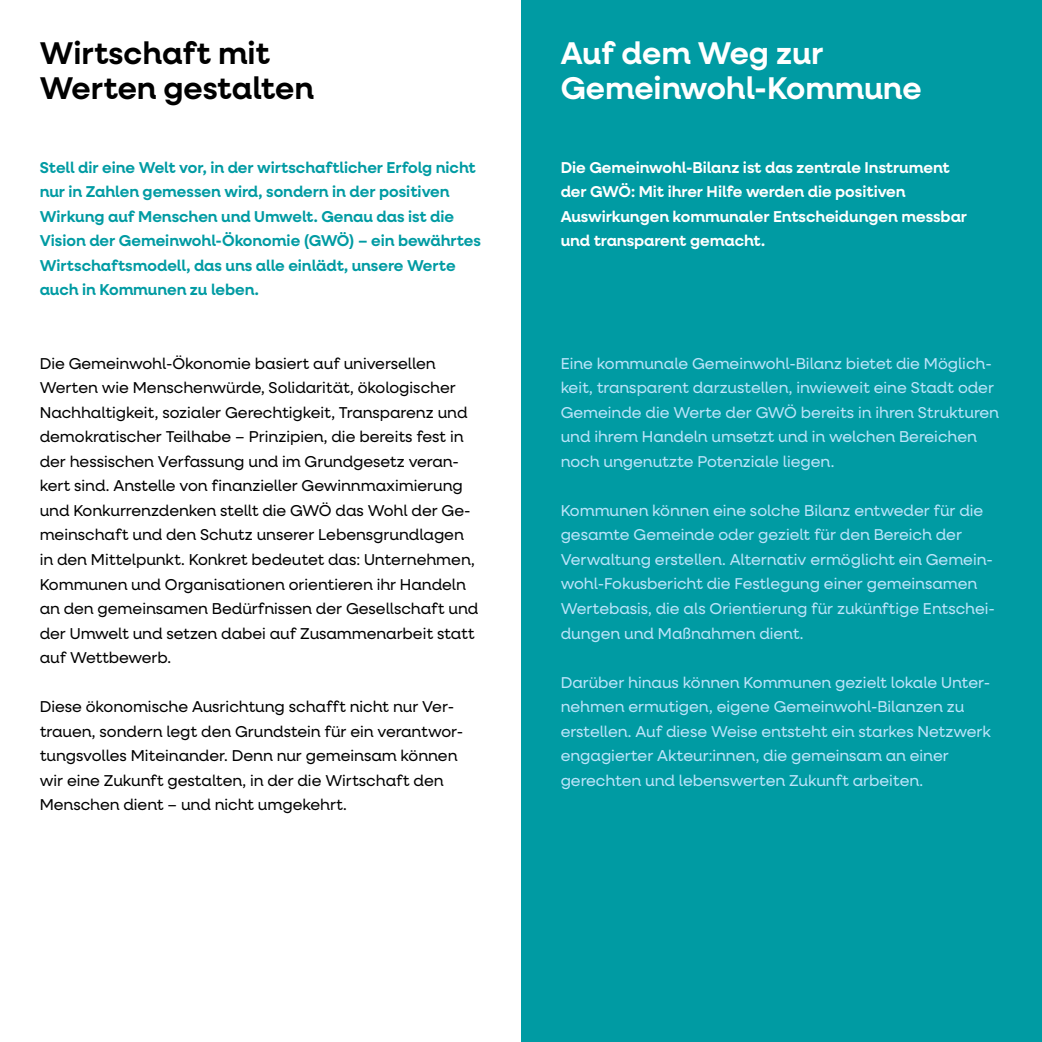
<style>
.page{position:relative;width:1042px;height:1042px;background:#fff}
.page>*{position:absolute;margin:0;border:0;box-sizing:border-box;transform-origin:0 0}
.t1{font:600 31.5px/35px "Neulis Neue";color:#fff}
.t2{font:600 31.5px/35px "Neulis Neue";color:#000}
.t3{font:15.75px/24.5px "Neulis Neue";color:#000}
.t4{font:15.75px/24.5px "Neulis Neue";color:#bce4fa}
.t5{font:600 15.75px/24.5px "Neulis Neue";color:#009ba3}
.t6{font:600 15.75px/24.5px "Neulis Neue";color:#fff}
</style>
<div class="page">
<div style="left:521px;top:0;width:521px;height:1042px;background:#009ba3"></div>
<h1 class="t2" style="left:40px;top:35px;width:275px">Wirtschaft mit<br>Werten gestalten</h1>
<p class="t5" style="left:40px;top:154px;width:443px">Stell dir eine Welt vor, in der wirtschaftlicher Erfolg nicht nur in Zahlen gemessen wird, sondern in der positiven Wirkung auf Menschen und Umwelt. Genau das ist die Vision der Gemeinwohl-Ökonomie (GWÖ) – ein bewährtes Wirtschaftsmodell, das uns alle einlädt, unsere Werte auch in Kommunen zu leben.</p>
<p class="t3" style="left:40px;top:350px;width:440px">Die Gemeinwohl-Ökonomie basiert auf universellen Werten wie Menschenwürde, Solidarität, ökologischer Nachhaltigkeit, sozialer Gerechtigkeit, Transparenz und demokratischer Teilhabe – Prinzipien, die bereits fest in der hessischen Verfassung und im Grundgesetz veran&shy;kert sind. Anstelle von finanzieller Gewinnmaximierung und Konkurrenzdenken stellt die GWÖ das Wohl der Ge&shy;meinschaft und den Schutz unserer Lebensgrundlagen in den Mittelpunkt. Konkret bedeutet das: Unternehmen, Kommunen und Organisationen orientieren ihr Handeln an den gemeinsamen Bedürfnissen der Gesellschaft und der Umwelt und setzen dabei auf Zusammenarbeit statt auf Wettbewerb.</p>
<p class="t3" style="left:40px;top:693px;width:425px">Diese ökonomische Ausrichtung schafft nicht nur Ver&shy;trauen, sondern legt den Grundstein für ein verantwor&shy;tungsvolles Miteinander. Denn nur gemeinsam können wir eine Zukunft gestalten, in der die Wirtschaft den Menschen dient – und nicht umgekehrt.</p>
<h1 class="t1" style="left:561px;top:35px;width:362px">Auf dem Weg zur<br>Gemeinwohl-Kommune</h1>
<p class="t6" style="left:561px;top:154px;width:408px">Die Gemeinwohl-Bilanz ist das zentrale Instrument der GWÖ: Mit ihrer Hilfe werden die positiven Auswirkungen kommunaler Entscheidungen messbar und transparent gemacht.</p>
<p class="t4" style="left:561px;top:350px;width:440px">Eine kommunale Gemeinwohl-Bilanz bietet die Möglich&shy;keit, transparent darzustellen, inwieweit eine Stadt oder Gemeinde die Werte der GWÖ bereits in ihren Strukturen und ihrem Handeln umsetzt und in welchen Bereichen noch ungenutzte Potenziale liegen.</p>
<p class="t4" style="left:561px;top:497px;width:436px">Kommunen können eine solche Bilanz entweder für die gesamte Gemeinde oder gezielt für den Bereich der Verwaltung erstellen. Alternativ ermöglicht ein Gemein&shy;wohl-Fokusbericht die Festlegung einer gemeinsamen Wertebasis, die als Orientierung für zukünftige Entschei&shy;dungen und Maßnahmen dient.</p>
<p class="t4" style="left:561px;top:669px;width:432px">Darüber hinaus können Kommunen gezielt lokale Unter&shy;nehmen ermutigen, eigene Gemeinwohl-Bilanzen zu erstellen. Auf diese Weise entsteht ein starkes Netzwerk engagierter Akteur:innen, die gemeinsam an einer gerechten und lebenswerten Zukunft arbeiten.</p>
</div>
